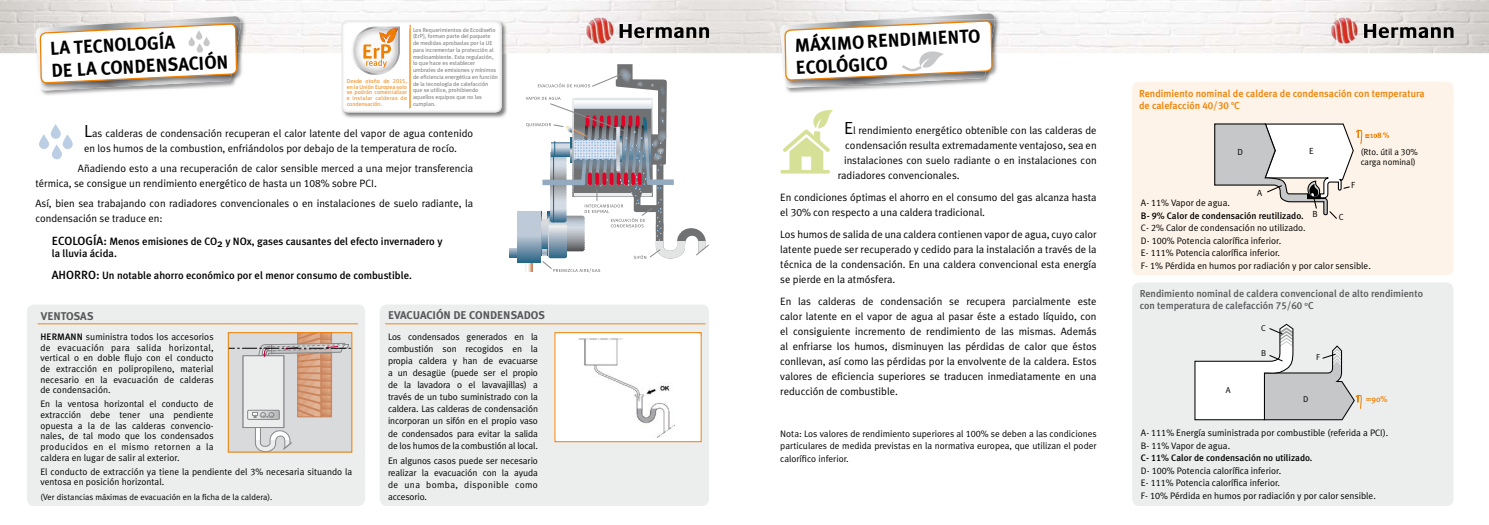
<style>
.page{position:relative;width:1489px;height:525px;background:#fff}
.page>*{position:absolute;margin:0;border:0;box-sizing:border-box;transform-origin:0 0}
.t1{font:700 18.75px/22.5px "Meta Plus";color:#000}
.t2{font:700 11.25px "Meta Plus";color:#58585a}
.t3{font:10.62px/15px "Meta Plus Normal";color:#000}
.t4{font:500 10.62px/12.8px "Meta Plus";color:#000}
.t5{font:500 10.12px/12.1px "Meta Plus";color:#58585a}
.t6{font:500 10.12px/12.1px "Meta Plus";color:#ee7f00}
.t7{font:9.38px/12px "Meta Plus Normal";color:#000;text-align:justify}
.t8{font:500 9.38px "Meta Plus";color:#000}
.t9{font:8.88px/10.6px "Meta Plus Normal";color:#000}
.t10{font:8.5px "Meta Plus Normal";letter-spacing:.005em;color:#000}
.t11{font:500 8.5px "Meta Plus";color:#ee7f00}
.t12{font:5.88px/6.8px "Meta Plus Normal";color:#707172}
.t13{font:5.88px/5.8px "Meta Plus Normal";color:#ee7f00;text-align:justify}
.s1{font-family:"Meta Plus Normal Caps"}
.s2{font-size:17.5px}
.s3{font-size:11.88px}
.s4{font-family:"Meta Plus";font-weight:500}
.s5{font-family:"Meta Plus Medium Caps";font-weight:400}
</style>
<div class="page">
<img style="left:0;top:0;width:1488px;height:53px">
<svg style="left:1363px;top:24px;width:90px;height:14px"></svg>
<img style="left:1329px;top:16px;width:30px;height:30px">
<svg style="left:619px;top:24px;width:90px;height:14px"></svg>
<img style="left:585px;top:16px;width:29px;height:30px">
<div style="left:1132px;top:81px;width:321px;height:194px;background:#fef3e8;border-radius:7px"></div>
<img style="left:779px;top:13px;width:221px;height:56px">
<svg style="left:785px;top:0;width:206px;height:174px"></svg>
<svg style="left:1214px;top:123px;width:174px;height:96px"></svg>
<svg style="left:780px;top:110px;width:53px;height:63px"></svg>
<svg style="left:785px;top:14px;width:209px;height:66px"></svg>
<div style="left:1132px;top:282px;width:321px;height:223px;background:#eceded;border-radius:7px"></div>
<svg style="left:1194px;top:323px;width:168px;height:98px"></svg>
<div style="left:379px;top:304px;width:330px;height:201px;background:#eceded;border-radius:7px"></div>
<div style="left:27px;top:304px;width:338px;height:201px;background:#eceded;border-radius:7px"></div>
<img style="left:34px;top:15px;width:212px;height:39px">
<svg style="left:36px;top:16px;width:205px;height:64px"></svg>
<svg style="left:40px;top:0;width:196px;height:160px"></svg>
<svg style="left:203px;top:37px;width:7px;height:9px"></svg>
<svg style="left:197px;top:43px;width:6px;height:10px"></svg>
<svg style="left:196px;top:30px;width:6px;height:10px"></svg>
<svg style="left:188px;top:37px;width:7px;height:9px"></svg>
<svg style="left:63px;top:134px;width:10px;height:15px"></svg>
<svg style="left:52px;top:144px;width:10px;height:15px"></svg>
<svg style="left:51px;top:124px;width:10px;height:15px"></svg>
<svg style="left:39px;top:134px;width:10px;height:15px"></svg>
<svg style="left:509px;top:64px;width:200px;height:208px"></svg>
<svg style="left:230px;top:334px;width:120px;height:116px"></svg>
<div style="left:228px;top:332px;width:124px;height:120px;border:1px solid #ee7f00"></div>
<svg style="left:556px;top:334px;width:143px;height:106px"></svg>
<div style="left:554px;top:332px;width:147px;height:110px;border:1px solid #ee7f00"></div>
<hr style="left:38px;top:323px;width:320px;height:1px;background:#f39a40">
<hr style="left:385px;top:323px;width:320px;height:1px;background:#f39a40">
<img style="left:341px;top:20px;width:166px;height:98px">
<img style="left:342px;top:20px;width:159px;height:92px">
<img style="left:409px;top:29px;width:1px;height:79px">
<hr style="left:410px;top:25px;width:1px;height:83px;background:#ee7f00">
<svg style="left:351px;top:26px;width:49px;height:49px"></svg>
<h1 class="t1" style="left:50px;top:37px;width:179px;rotate:-3deg">LA TECNOLOGÍA<br>DE LA CONDENSACIÓN</h1>
<p class="t12" style="left:413px;top:26px;width:86px">Los Requerimientos de Ecodiseño (ErP), forman parte del paquete de medidas aprobadas por la UE para incrementar la protección al medioambiente. Esta regulación, lo que hace es establecer umbrales de emisiones y mínimos de eficiencia energética en función de la tecnología de calefacción que se utilice, prohibiendo aquellos equipos que no las cumplan.</p>
<p class="t13" style="left:347px;top:78px;width:62px">Desde otoño de <span class="s1">2015</span>, en la Unión Europea solo se podrán comercializar e instalar calderas de condensación.</p>
<p class="t3" style="left:84px;top:125px;width:390px"><span class="s2">L</span>as calderas de condensación recuperan el calor latente del vapor de agua contenido en los humos de la combustion, enfriándolos por debajo de la temperatura de rocío.</p>
<p class="t3" style="left:35px;top:160px;width:439px;text-indent:43px">Añadiendo esto a una recuperación de calor sensible merced a una mejor transferencia térmica, se consigue un rendimiento energético de hasta un <span class="s1">108</span>% sobre PCI.</p>
<p class="t3" style="left:35px;top:196px;width:439px">Así, bien sea trabajando con radiadores convencionales o en instalaciones de suelo radiante, la condensación se traduce en:</p>
<p class="t4" style="left:52px;top:234px;width:392px"><span class="s3">ECOLOGÍA:</span> Menos emisiones de CO2 y NOx, gases causantes del efecto invernadero y la lluvia ácida.</p>
<p class="t4" style="left:52px;top:268px;width:361px"><span class="s3">AHORRO:</span> Un notable ahorro económico por el menor consumo de combustible.</p>
<p class="t2" style="left:41px;top:309px;width:54px">VENTOSAS</p>
<p class="t7" style="left:40px;top:331px;width:175px;line-height:10.6px"><span class="s4">HERMANN</span> suministra todos los accesorios de evacuación para salida horizontal, vertical o en doble flujo con el conducto de extracción en polipropileno, material necesario en la evacuación de calderas de condensación.</p>
<p class="t7" style="left:40px;top:398px;width:175px;line-height:10.6px">En la ventosa horizontal el conducto de extracción debe tener una pendiente opuesta a la de las calderas convencio&shy;nales, de tal modo que los condensados producidos en el mismo retornen a la caldera en lugar de salir al exterior.</p>
<p class="t7" style="left:40px;top:466px;width:313px;line-height:10.6px">El conducto de extracción ya tiene la pendiente del<span class="s1">.3</span>% necesaria situando la ventosa en posición horizontal.</p>
<p class="t10" style="left:40px;top:491px;width:234px">(Ver distancias máximas de evacuación en la ficha de la caldera).</p>
<p class="t2" style="left:388px;top:308px;width:158px">EVACUACIÓN DE CONDENSADOS</p>
<p class="t7" style="left:388px;top:330px;width:151px">Los condensados generados en la combustión son recogidos en la propia caldera y han de evacuarse a un desagüe (puede ser el propio de la lavadora o el lavavajillas) a través de un tubo suministrado con la caldera. Las calderas de condensación incorporan un sifón en el propio vaso de condensados para evitar la salida de los humos de la combustión al local.</p>
<p class="t7" style="left:388px;top:454px;width:151px">En algunos casos puede ser necesario realizar la evacuación con la ayuda de una bomba, disponible como accesorio.</p>
<h1 class="t1" style="left:794px;top:34px;width:187px;rotate:-3deg">MÁXIMO RENDIMIENTO<br>ECOLÓGICO</h1>
<p class="t3" style="left:844px;top:122px;width:254px"><span class="s2">E</span>l rendimiento energético obtenible con las calderas de</p>
<p class="t3" style="left:845px;top:137px;width:253px">condensación resulta extremadamente ventajoso, sea en</p>
<p class="t3" style="left:844px;top:152px;width:254px">instalaciones con suelo radiante o en instalaciones con</p>
<p class="t3" style="left:837px;top:167px;width:123px">radiadores convencionales.</p>
<p class="t3" style="left:780px;top:189px;width:318px">En condiciones óptimas el ahorro en el consumo del gas alcanza hasta el<span class="s1">.30</span>% con respecto a una caldera tradicional.</p>
<p class="t3" style="left:780px;top:226px;width:318px;text-align:justify">Los humos de salida de una caldera contienen vapor de agua, cuyo calor latente puede ser recuperado y cedido para la instalación a través de la técnica de la condensación. En una caldera convencional esta energía se pierde en la atmósfera.</p>
<p class="t3" style="left:780px;top:293px;width:318px;text-align:justify">En las calderas de condensación se recupera parcialmente este calor latente en el vapor de agua al pasar éste a estado líquido, con el consiguiente incremento de rendimiento de las mismas. Además al enfriarse los humos, disminuyen las pérdidas de calor que éstos conllevan, así como las pérdidas por la envolvente de la caldera. Estos valores de eficiencia superiores se traducen inmediatamente en una reducción de combustible.</p>
<p class="t7" style="left:780px;top:427px;width:318px;line-height:12.5px">Nota: Los valores de rendimiento superiores al <span class="s1">100%</span> se deben a las condiciones particulares de medida previstas en la normativa europea, que utilizan el poder calorífico inferior.</p>
<p class="t6" style="left:1138px;top:87px;width:287px">Rendimiento nominal de caldera de condensación con temperatura de calefacción <span class="s5">40/30</span> <sup>o</sup>C</p>
<p class="t9" style="left:1237px;top:147px;width:7px">D</p>
<p class="t9" style="left:1308px;top:145px;width:6px">E</p>
<p class="t9" style="left:1257px;top:187px;width:7px">A</p>
<p class="t9" style="left:1360px;top:146px;width:59px">(Rto. útil a <span class="s1">30</span>% carga nominal)</p>
<p class="t9" style="left:1350px;top:179px;width:5px">F</p>
<p class="t7" style="left:1140px;top:196px;width:90px">A- <span class="s1">11%</span> Vapor de agua.</p>
<p class="t8" style="left:1140px;top:210px;width:164px">B- <span class="s5">9%</span> Calor de condensación reutilizado.</p>
<p class="t7" style="left:1140px;top:221px;width:231px;line-height:12.5px;text-align:left">C- <span class="s1">2</span>% Calor de condensación no utilizado.<br>D- <span class="s1">100%</span> Potencia calorífica inferior.<br>E- <span class="s1">111%</span> Potencia calorífica inferior.<br>F- <span class="s1">1%</span> Pérdida en humos por radiación y por calor sensible.</p>
<p class="t9" style="left:1312px;top:208px;width:7px">B</p>
<p class="t9" style="left:1338px;top:211px;width:6px">C</p>
<p class="t5" style="left:1139px;top:287px;width:285px">Rendimiento nominal de caldera convencional de alto rendimiento con temperatura de calefacción <span class="s5">75/60</span> <sup>o</sup>C</p>
<p class="t10" style="left:1225px;top:385px;width:6px">A</p>
<p class="t10" style="left:1260px;top:323px;width:6px">C</p>
<p class="t10" style="left:1260px;top:348px;width:7px">B</p>
<p class="t10" style="left:1315px;top:352px;width:5px">F</p>
<p class="t10" style="left:1302px;top:394px;width:7px">D</p>
<p class="t7" style="left:1140px;top:426px;width:249px;line-height:12.5px">A- <span class="s1">111%</span> Energía suministrada por combustible (referida a PCI).<br>B- <span class="s1">11%</span> Vapor de agua.</p>
<p class="t8" style="left:1140px;top:452px;width:173px">C- <span class="s5">11%</span> Calor de condensación no utilizado.</p>
<p class="t7" style="left:1140px;top:464px;width:236px;line-height:12.5px;text-align:left">D- <span class="s1">100%</span> Potencia calorífica inferior.<br>E- <span class="s1">111%</span> Potencia calorífica inferior.<br>F- <span class="s1">10%</span> Pérdida en humos por radiación y por calor sensible.</p>
<p class="t11" style="left:1365px;top:394px;width:24px">=90%</p>
</div>
